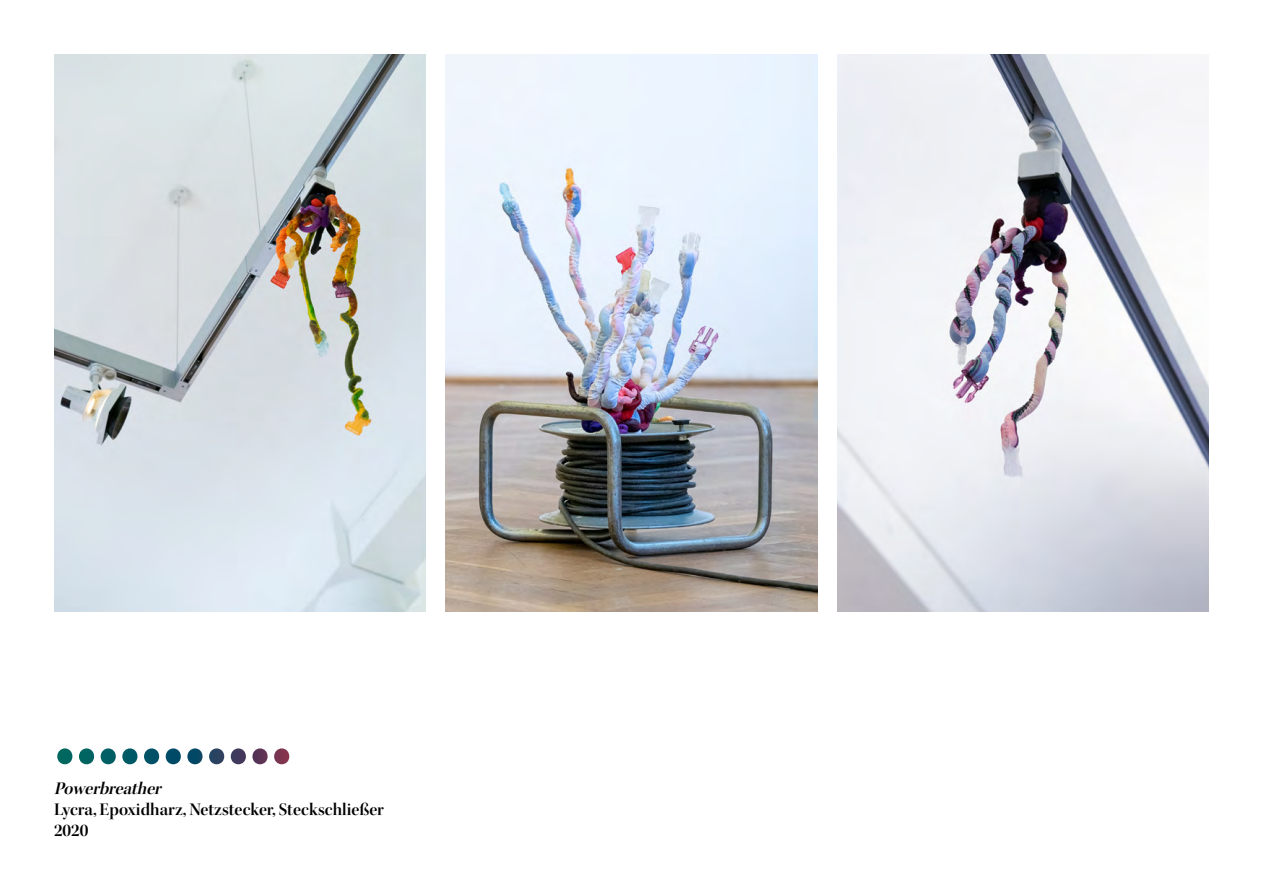
<style>
.page{position:relative;width:1263px;height:893px;background:#fff}
.page>*{position:absolute;margin:0;border:0;box-sizing:border-box;transform-origin:0 0}
.t1{font:78px "Kepler Std Semibold Disp";color:#fff}
.t2{font:18px/21px "Kepler Std Semibold Disp";color:#000}
.t3{font:italic 18px "Kepler Std Semibold Disp";color:#000}
</style>
<div class="page">
<img style="left:54px;top:54px;width:372px;height:558px">
<img style="left:837px;top:54px;width:372px;height:558px">
<img style="left:446px;top:54px;width:371px;height:558px">
<h1 class="t1" style="left:54px;top:704px;width:240px">•••••••••••</h1>
<p class="t3" style="left:54px;top:778px;width:113px">Powerbreather</p>
<p class="t2" style="left:54px;top:799px;width:331px">Lycra, Epoxidharz, Netzstecker, Steckschließer<br>2020</p>
</div>
